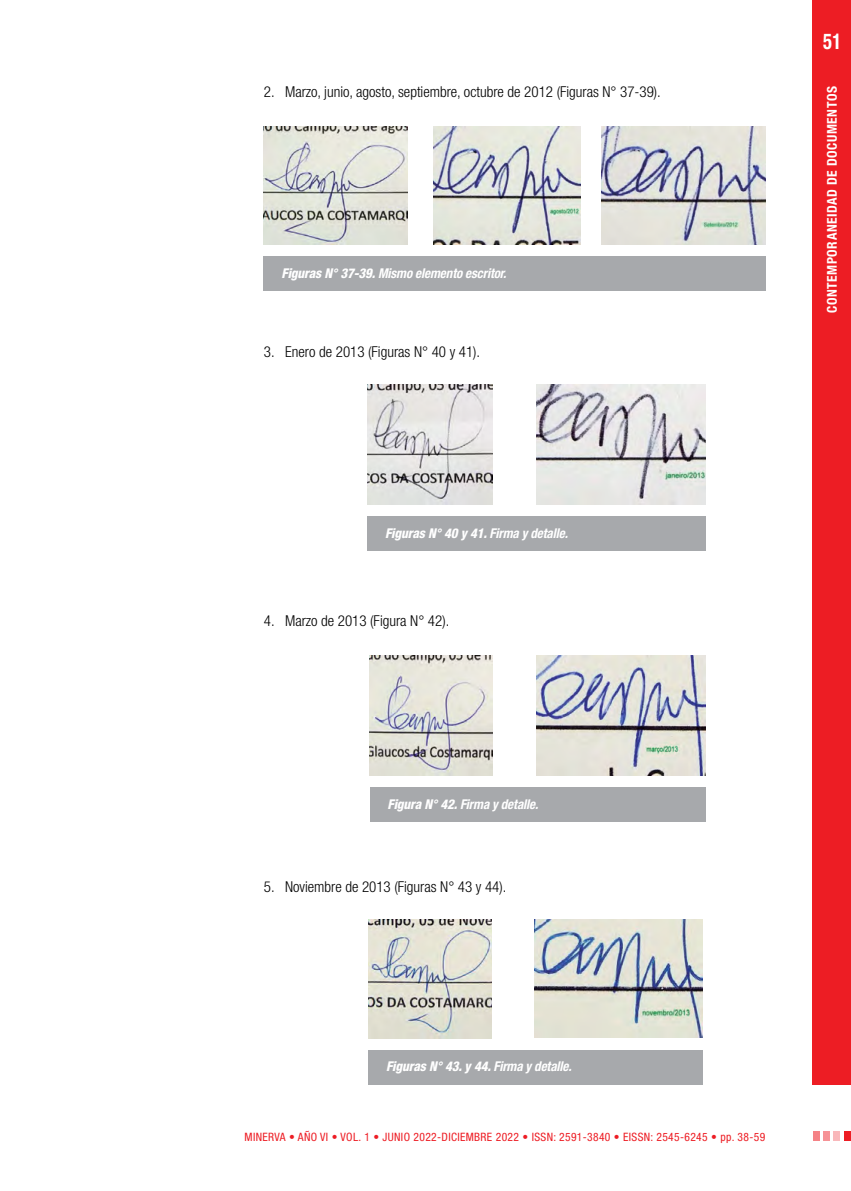
<style>
.page{position:relative;width:851px;height:1191px;background:#fff}
.page>*{position:absolute;margin:0;border:0;box-sizing:border-box;transform-origin:0 0}
.t1{font:700 condensed 21.75px "Helvetica Neue LT Std";color:#fff;scale:.85 1}
.BULLET_TEXTO{font:300 condensed 15px "Helvetica Neue LT Std";color:#000}
._00-EPIGRAFE{font:italic 700 condensed 13.5px "Helvetica Neue LT Std";letter-spacing:-.01em;color:#fff}
._00-EPIGRAFE-2{font:italic 800 condensed 13.5px "Helvetica Neue LT Std";letter-spacing:-.01em;color:#fff}
.t2{font:700 condensed 13.5px "Helvetica Neue LT Std";letter-spacing:.04em;color:#fff}
.t3{font:condensed 11.55px "Helvetica Neue LT Std";letter-spacing:.03em;color:#ed1d24}
.s1{font-weight:800}
.s2{font-weight:700}
</style>
<div class="page">
<div style="left:812px;top:0;width:38px;height:1084px;background:#ed1d24"></div>
<div style="left:822px;top:1131px;width:7px;height:10px;background:#f69296"></div>
<div style="left:833px;top:1131px;width:7px;height:10px;background:#f9b8bb"></div>
<div style="left:844px;top:1131px;width:6px;height:10px;background:#ed1d24"></div>
<div style="left:812px;top:1131px;width:7px;height:10px;background:#f58286"></div>
<img style="left:263px;top:126px;width:145px;height:118px">
<div style="left:263px;top:256px;width:503px;height:34px;background:#a7a9ac"></div>
<img style="left:433px;top:126px;width:147px;height:118px">
<img style="left:601px;top:126px;width:164px;height:118px">
<img style="left:367px;top:385px;width:125px;height:119px">
<img style="left:536px;top:385px;width:169px;height:119px">
<div style="left:367px;top:516px;width:338px;height:34px;background:#a7a9ac"></div>
<img style="left:369px;top:655px;width:123px;height:120px">
<img style="left:536px;top:655px;width:169px;height:120px">
<div style="left:369px;top:786px;width:336px;height:35px;background:#a7a9ac"></div>
<img style="left:368px;top:919px;width:123px;height:119px">
<img style="left:534px;top:919px;width:168px;height:118px">
<div style="left:368px;top:1050px;width:334px;height:35px;background:#a7a9ac"></div>
<p class="BULLET_TEXTO" style="left:264px;top:83px;width:398px">2. Marzo, junio, agosto, septiembre, octubre de 2012 (Figuras N° 37-39).</p>
<p class="_00-EPIGRAFE" style="left:281px;top:265px;width:226px"><span class="s1">Figuras N° 37-39.</span> Mismo elemento escritor.</p>
<p class="BULLET_TEXTO" style="left:264px;top:343px;width:218px">3. Enero de 2013 (Figuras N° 40 y 41).</p>
<p class="_00-EPIGRAFE-2" style="left:385px;top:525px;width:184px">Figuras N° 40 y 41. <span class="s2">Firma y detalle.</span></p>
<p class="BULLET_TEXTO" style="left:264px;top:612px;width:187px">4. Marzo de 2013 (Figura N° 42).</p>
<h1 class="t1" style="left:823px;top:28px;width:23px">51</h1>
<p class="t2" style="left:823px;top:313px;width:228px;rotate:-90deg">CONTEMPORANEIDAD DE DOCUMENTOS</p>
<p class="_00-EPIGRAFE" style="left:387px;top:796px;width:152px"><span class="s1">Figura N° 42.</span> Firma y detalle.</p>
<p class="BULLET_TEXTO" style="left:264px;top:878px;width:244px">5. Noviembre de 2013 (Figuras N° 43 y 44).</p>
<p class="_00-EPIGRAFE-2" style="left:386px;top:1058px;width:187px">Figuras N° 43. y 44. <span class="s2">Firma y detalle.</span></p>
<p class="t3" style="left:244px;top:1130px;width:522px">MINERVA • AÑO VI • VOL. 1 • JUNIO 2022-DICIEMBRE 2022 • ISSN: 2591-3840 • EISSN: 2545-6245 • pp. 38-59</p>
</div>
